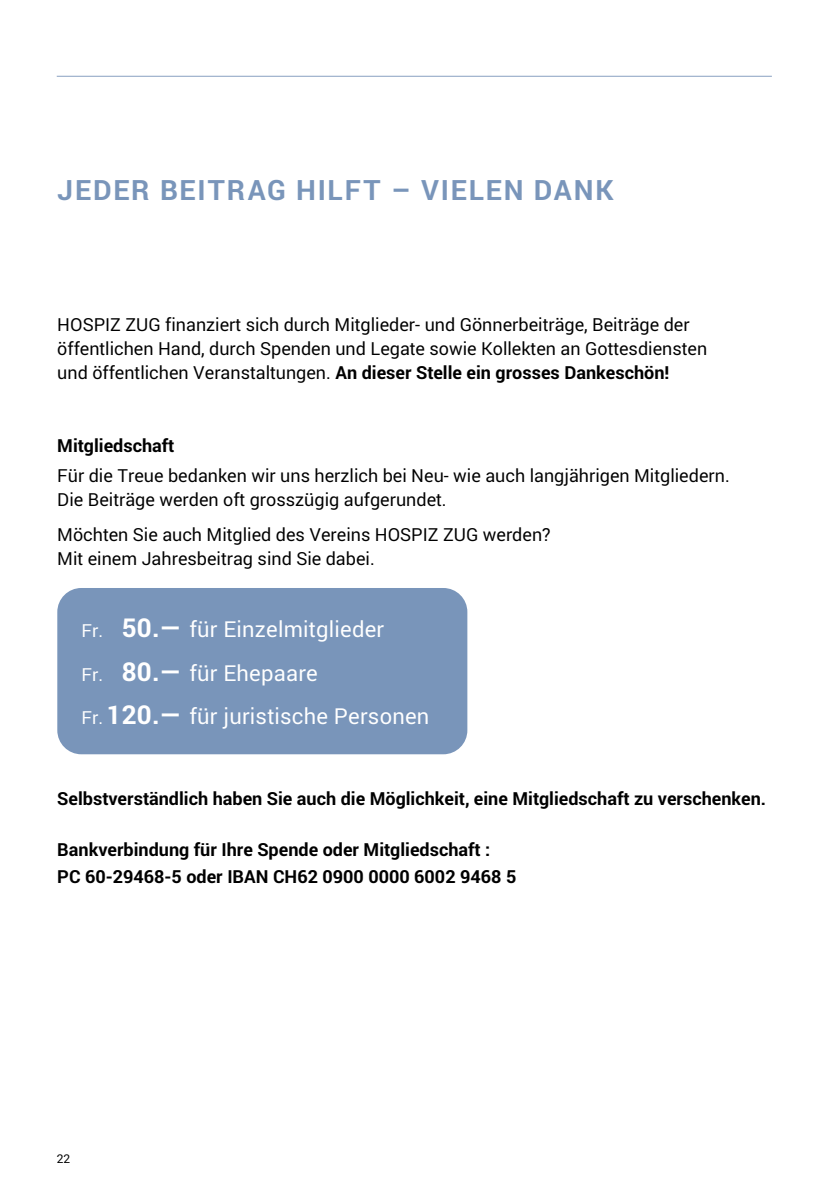
<style>
.page{position:relative;width:840px;height:1191px;background:#fff}
.page>*{position:absolute;margin:0;border:0;box-sizing:border-box;transform-origin:0 0}
.t1{font:700 28px "Roboto";letter-spacing:.065em;color:#7995ba}
.t2{font:22px/43.4px "Roboto";letter-spacing:.01em;color:#fff}
.t3{font:18px/24px "Roboto";color:#000}
.t4{font:700 18px/27.6px "Roboto";color:#000}
.t5{font:12px "Roboto";color:#000}
.s1{font-weight:700}
.s2{font-size:18px}
.s3{font-weight:700;font-size:26px}
</style>
<div class="page">
<hr style="left:57px;top:76px;width:714px;height:1px;background:#88a0c1">
<div style="left:57px;top:588px;width:410px;height:166px;background:#7995ba;border-radius:24px"></div>
<h1 class="t1" style="left:57px;top:170px;width:557px">JEDER BEITRAG HILFT – VIELEN DANK</h1>
<p class="t3" style="left:57px;top:312px;width:651px">HOSPIZ ZUG finanziert sich durch Mitglieder- und Gönnerbeiträge, Beiträge der öffentlichen Hand, durch Spenden und Legate sowie Kollekten an Gottesdiensten und öffentlichen Veranstaltungen. <span class="s1">An dieser Stelle ein grosses Dankeschön!</span></p>
<p class="t4" style="left:57px;top:431px;width:118px">Mitgliedschaft</p>
<p class="t3" style="left:57px;top:463px;width:673px">Für die Treue bedanken wir uns herzlich bei Neu- wie auch langjährigen Mitgliedern.<br>Die Beiträge werden oft grosszügig aufgerundet.</p>
<p class="t3" style="left:57px;top:522px;width:494px">Möchten Sie auch Mitglied des Vereins HOSPIZ ZUG werden?<br>Mit einem Jahresbeitrag sind Sie dabei.</p>
<p class="t2" style="left:81px;top:607px;width:349px"><span class="s2">Fr.</span> <span class="s3">50.—</span> für Einzelmitglieder<br><span class="s2">Fr.</span> <span class="s3">80.—</span> für Ehepaare<br><span class="s2">Fr.</span> <span class="s3">120.—</span> für juristische Personen</p>
<p class="t4" style="left:57px;top:784px;width:710px">Selbstverständlich haben Sie auch die Möglichkeit, eine Mitgliedschaft zu verschenken.</p>
<p class="t4" style="left:57px;top:835px;width:460px">Bankverbindung für Ihre Spende oder Mitgliedschaft :<br>PC 60-29468-5 oder IBAN CH62 0900 0000 6002 9468 5</p>
<p class="t5" style="left:57px;top:1150px;width:15px">22</p>
</div>
